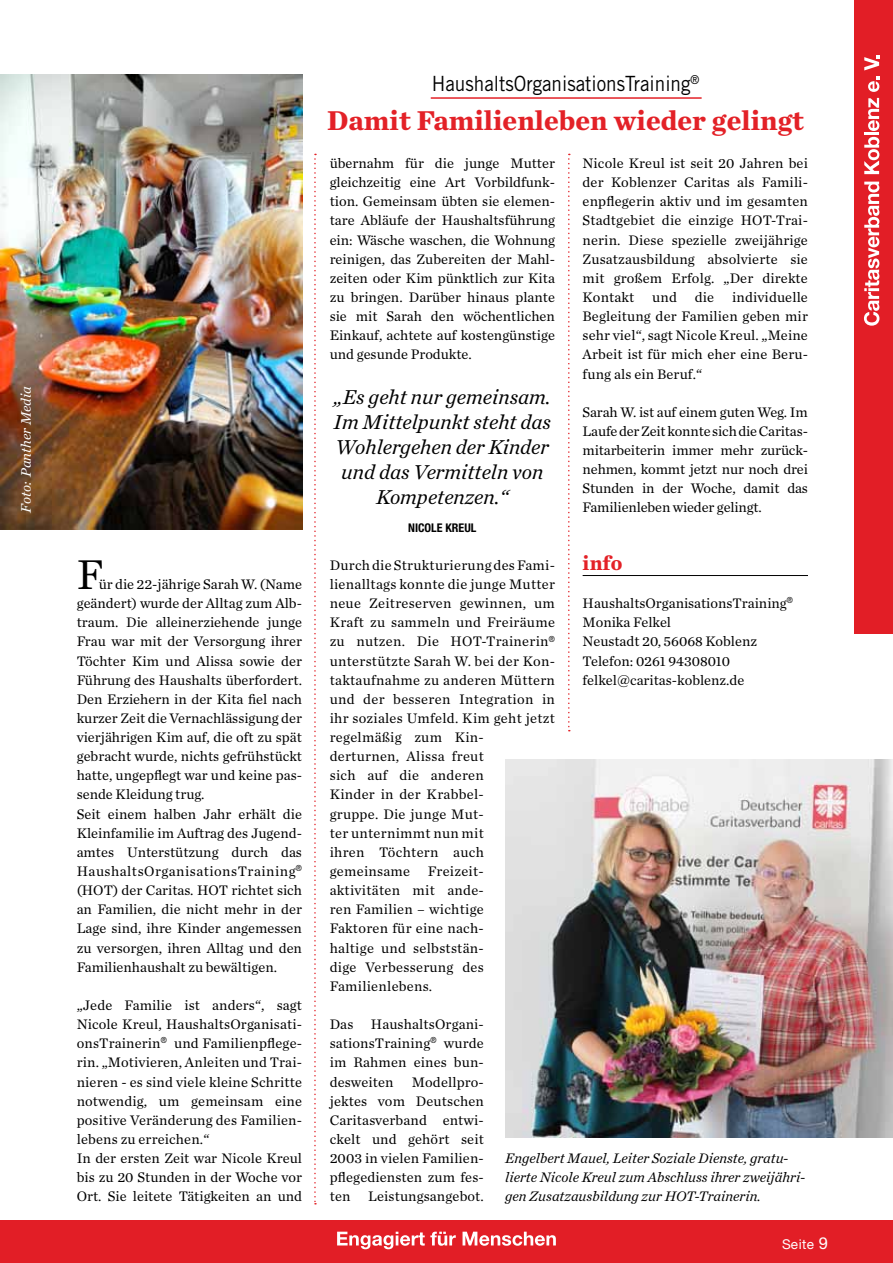
<style>
.page{position:relative;width:893px;height:1263px;background:#fff}
.page>*{position:absolute;margin:0;border:0;box-sizing:border-box;transform-origin:0 0}
.t1{font:43.5px "Chronicle Text G1";color:#000}
.t2{font:700 28.5px "Chronicle Text G1";color:#e32127}
.t3{font:italic 21px/25.2px "Chronicle Text G1";color:#000;text-align:center}
.t4{font:21px "Trade Gothic";color:#000;scale:.9 1}
.t5{font:700 21px "Chronicle Text G1";color:#e32127}
.t6{font:14.4px/19.2px "Chronicle Text G1";letter-spacing:.01em;color:#000;text-align:justify}
.t7{font:italic 14.4px/19.2px "Chronicle Text G1";color:#000}
.t8{font:italic 14.4px "Chronicle Text G1";color:#fff}
.t9{font:13.5px "Helvetica Neue";letter-spacing:.03em;color:#fff}
.t10{font:700 condensed 12px "Helvetica Neue LT Std";color:#000}
.s1{font-size:16.5px}
</style>
<div class="page">
<div style="left:0;top:1221px;width:893px;height:42px;background:#e21e26"></div>
<svg style="left:337px;top:1232px;width:119px;height:17px"></svg>
<svg style="left:463px;top:1232px;width:93px;height:14px"></svg>
<div style="left:855px;top:0;width:38px;height:634px;background:#e21e26"></div>
<svg style="left:864px;top:182px;width:15px;height:144px"></svg>
<svg style="left:864px;top:137px;width:15px;height:37px"></svg>
<hr style="left:864px;top:132px;width:15px;height:3px;background:#fff">
<svg style="left:868px;top:98px;width:11px;height:33px"></svg>
<svg style="left:868px;top:77px;width:11px;height:15px"></svg>
<svg style="left:864px;top:56px;width:15px;height:14px"></svg>
<hr style="left:431px;top:97px;width:271px;height:2px;background:#e32127">
<img style="left:0;top:75px;width:302px;height:454px">
<img style="left:505px;top:759px;width:388px;height:378px">
<svg style="left:314px;top:154px;width:2px;height:1050px"></svg>
<svg style="left:568px;top:154px;width:2px;height:577px"></svg>
<hr style="left:583px;top:575px;width:225px;height:1px;background:#000">
<p class="t8" style="left:15px;top:513px;width:128px;rotate:-90deg">Foto: Panther Media</p>
<h1 class="t1" style="left:77px;top:542px;width:29px">F</h1>
<p class="t6" style="left:77px;top:574px;width:227px;text-align:left;text-indent:22px">ür die 22-jährige Sarah W. (Name geändert) wurde der Alltag zum Alb&shy;traum. Die alleinerziehende junge Frau war mit der Versorgung ihrer Töchter Kim und Alissa sowie der Führung des Haushalts überfordert.<br>Den Erziehern in der Kita fiel nach kurzer Zeit die Vernachlässigung der vierjährigen Kim auf, die oft zu spät gebracht wurde, nichts gefrühstückt hatte, ungepflegt war und keine pas&shy;sende Kleidung trug.<br>Seit einem halben Jahr erhält die Kleinfamilie im Auftrag des Jugend&shy;amtes Unterstützung durch das HaushaltsOrganisationsTraining<sup>® </sup>(HOT) der Caritas. HOT richtet sich an Familien, die nicht mehr in der Lage sind, ihre Kinder angemessen zu versorgen, ihren Alltag und den Familienhaushalt zu bewältigen.</p>
<p class="t6" style="left:77px;top:995px;width:227px;text-align:left">„Jede Familie ist anders“, sagt Nicole Kreul, HaushaltsOrganisati&shy;onsTrainerin<sup>®</sup> und Familienpflege&shy;rin. „Motivieren, Anleiten und Trai&shy;nieren - es sind viele kleine Schritte notwendig, um gemeinsam eine positive Veränderung des Familien&shy;lebens zu erreichen.“<br>In der ersten Zeit war Nicole Kreul bis zu 20 Stunden in der Woche vor Ort. Sie leitete Tätigkeiten an und</p>
<h3 class="t4" style="left:432px;top:71px;width:299px">HaushaltsOrganisationsTraining<sup>®</sup></h3>
<h2 class="t2" style="left:327px;top:97px;width:478px">Damit Familienleben wieder gelingt</h2>
<p class="t6" style="left:330px;top:153px;width:227px">übernahm für die junge Mutter gleichzeitig eine Art Vorbildfunk&shy;tion. Gemeinsam übten sie elemen&shy;tare Abläufe der Haushaltsführung ein: Wäsche waschen, die Wohnung reinigen, das Zubereiten der Mahl&shy;zeiten oder Kim pünktlich zur Kita zu bringen. Darüber hinaus plante sie mit Sarah den wöchentlichen Einkauf, achtete auf kostengünstige und gesunde Produkte.</p>
<h3 class="t3" style="left:334px;top:383px;width:219px">„Es geht nur gemeinsam.<br>Im Mittelpunkt steht das<br>Wohlergehen der Kinder und das Vermitteln von<br>Kompetenzen.“</h3>
<p class="t10" style="left:408px;top:520px;width:70px">NICOLE KREUL</p>
<p class="t6" style="left:330px;top:555px;width:227px;text-align:left">Durch die Strukturierung des Fami&shy;lienalltags konnte die junge Mutter neue Zeitreserven gewinnen, um<br>Kraft zu sammeln und Freiräume zu nutzen. Die HOT-Trainerin<sup>® </sup>unterstützte Sarah W. bei der Kon&shy;taktaufnahme zu anderen Müttern und der besseren Integration in ihr soziales Umfeld. Kim geht jetzt regelmäßig zum Kin&shy;derturnen, Alissa freut<br>sich auf die anderen<br>Kinder in der Krabbel-<br>gruppe. Die junge Mut-<br>ter unternimmt nun mit<br>ihren Töchtern auch gemeinsame Freizeit&shy;aktivitäten mit ande-<br>ren Familien – wichtige<br>Faktoren für eine nach-<br>haltige und selbststän-<br>dige Verbesserung des<br>Familienlebens.</p>
<p class="t6" style="left:330px;top:1014px;width:156px">Das HaushaltsOrgani&shy;sationsTraining<sup>®</sup> wurde im Rahmen eines bun&shy;desweiten</p>
<p class="t6" style="left:583px;top:153px;width:227px">Nicole Kreul ist seit 20 Jahren bei der Koblenzer Caritas als Famili&shy;enpflegerin aktiv und im gesamten Stadtgebiet die einzige HOT-Trai&shy;nerin. Diese spezielle zweijährige Zusatzausbildung absolvierte sie mit großem Erfolg. „Der direkte Kontakt und die individuelle Begleitung der Familien geben mir sehr viel“, sagt Nicole Kreul. „Meine Arbeit ist für mich eher eine Beru&shy;fung als ein Beruf.“</p>
<p class="t6" style="left:583px;top:402px;width:227px">Sarah W. ist auf einem guten Weg. Im Laufe der Zeit konnte sich die Caritas&shy;mitarbeiterin immer mehr zurück&shy;nehmen, kommt jetzt nur noch drei Stunden in der Woche, damit das Familienleben wieder gelingt.</p>
<h3 class="t5" style="left:583px;top:546px;width:41px">info</h3>
<p class="t6" style="left:583px;top:593px;width:212px;text-align:left">HaushaltsOrganisationsTraining<sup>®<br></sup>Monika Felkel<br>Neustadt 20, 56068 Koblenz<br>Telefon: 0261 94308010 felkel@caritas-koblenz.de</p>
<p class="t6" style="left:330px;top:1071px;width:156px;text-indent:82px">Modellpro&shy;jektes vom Deutschen Caritasverband entwi&shy;ckelt und gehört seit 2003 in vielen Familien&shy;pflegediensten zum fes&shy;ten Leistungsangebot.</p>
<p class="t7" style="left:505px;top:1148px;width:301px">Engelbert Mauel, Leiter Soziale Dienste, gratu&shy;lierte Nicole Kreul zum Abschluss ihrer zweijähri&shy;gen Zusatzausbildung zur HOT-Trainerin.</p>
<p class="t9" style="left:782px;top:1236px;width:48px">Seite <span class="s1">9</span></p>
</div>
